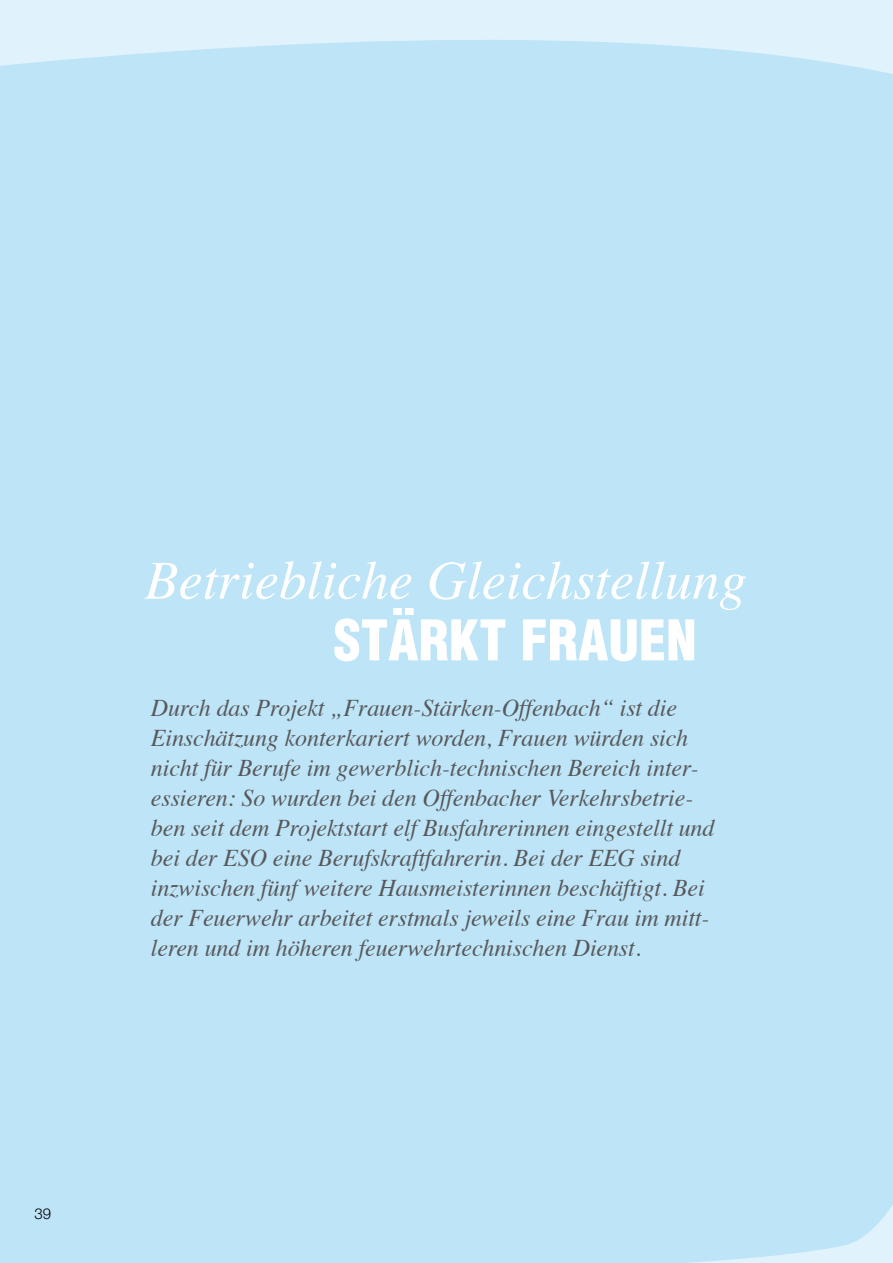
<style>
.page{position:relative;width:893px;height:1263px;background:#fff}
.page>*{position:absolute;margin:0;border:0;box-sizing:border-box;transform-origin:0 0}
.t1{font:italic 54.9px "Times";color:#fff}
.t2{font:900 condensed 54.6px "Helvetica";color:#fff}
.t3{font:italic 24px/30px "Times";letter-spacing:-.005em;color:#58585a}
.t4{font:300 15px "Helvetica Neue";color:#000}
</style>
<div class="page">
<div style="left:0;top:14px;width:893px;height:1249px;background:#bde4f7"></div>
<h1 class="t1" style="left:145px;top:532px;width:604px">Betriebliche Gleichstellung</h1>
<h2 class="t2" style="left:333px;top:606px;width:365px">STÄRKT FRAUEN</h2>
<p class="t3" style="left:151px;top:692px;width:565px">Durch das Projekt „Frauen-Stärken-Offenbach“ ist die Einschätzung konterkariert worden, Frauen würden sich nicht für Berufe im gewerblich-technischen Bereich inter&shy;essieren: So wurden bei den Offenbacher Verkehrsbetrie&shy;ben seit dem Projektstart elf Busfahrerinnen eingestellt und bei der ESO eine Berufskraftfahrerin. Bei der EEG sind inzwischen fünf weitere Hausmeisterinnen beschäftigt. Bei der Feuerwehr arbeitet erstmals jeweils eine Frau im mitt&shy;leren und im höheren feuerwehrtechnischen Dienst.</p>
<p class="t4" style="left:34px;top:1205px;width:18px">39</p>
</div>
